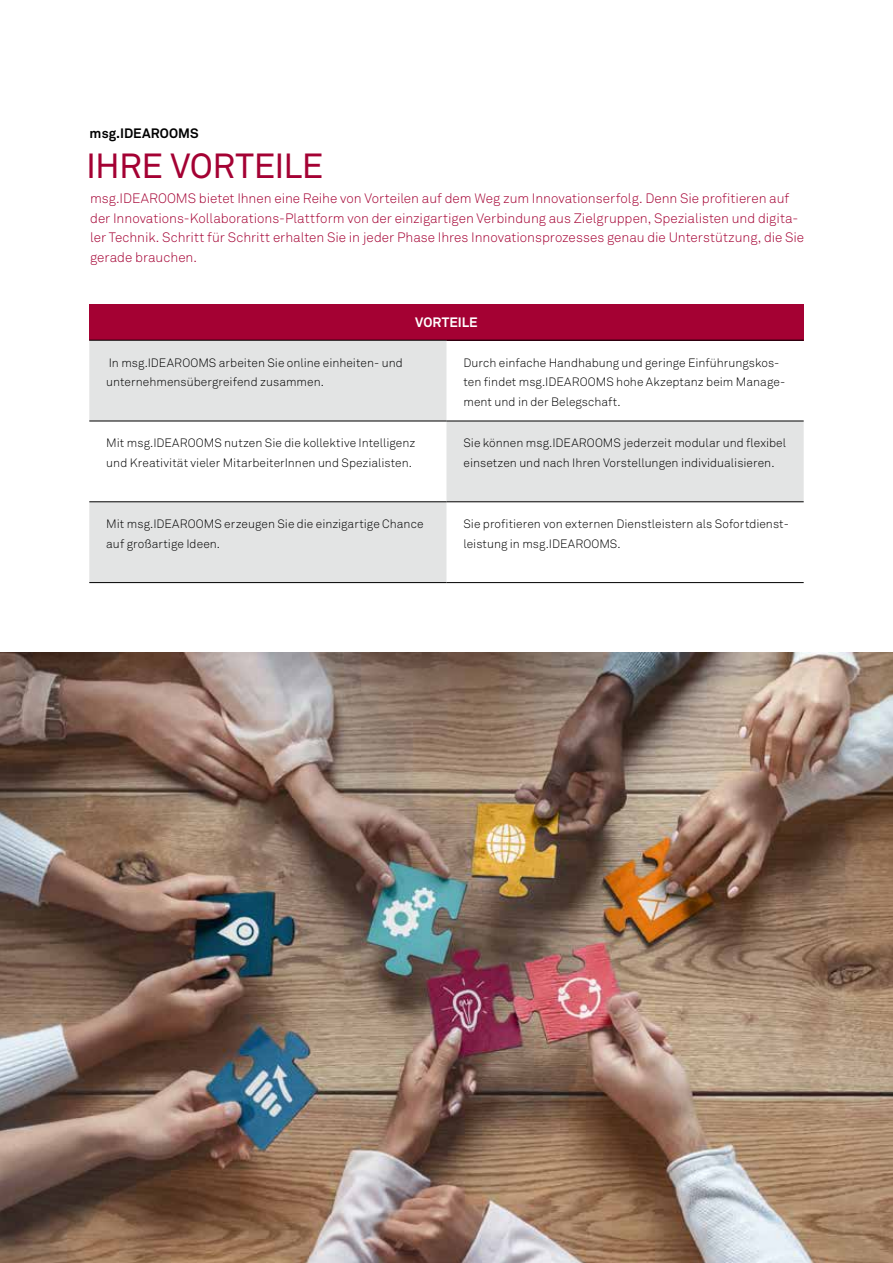
<style>
.page{position:relative;width:893px;height:1263px;background:#fff}
.page>*{position:absolute;margin:0;border:0;box-sizing:border-box;transform-origin:0 0}
.t1{font:34.5px "Akkurat Std";letter-spacing:-.015em;color:#a40133}
.t2{font:300 13.5px/19.5px "Akkurat Std";color:#a40133}
.t3{font:700 13.5px "Akkurat Std";letter-spacing:.005em;color:#000}
.t4{font:700 13.5px "Akkurat Std";color:#fff}
.t5{font:300 12px/19.5px "Akkurat Std";letter-spacing:.005em;color:#000}
</style>
<div class="page">
<img style="left:0;top:653px;width:893px;height:610px">
<div style="left:89px;top:304px;width:715px;height:36px;background:#a40133"></div>
<svg style="left:89px;top:341px;width:715px;height:241px;fill:#e3e4e4"></svg>
<hr style="left:89px;top:340px;width:357px;height:1px;background:#000">
<hr style="left:446px;top:340px;width:358px;height:1px;background:#000">
<hr style="left:89px;top:421px;width:357px;height:1px;background:#000">
<hr style="left:446px;top:421px;width:358px;height:1px;background:#000">
<hr style="left:89px;top:501px;width:357px;height:1px;background:#000">
<hr style="left:446px;top:501px;width:358px;height:1px;background:#000">
<hr style="left:89px;top:582px;width:357px;height:1px;background:#000">
<hr style="left:446px;top:582px;width:358px;height:1px;background:#000">
<p class="t3" style="left:90px;top:125px;width:110px">msg.IDEAROOMS</p>
<h1 class="t1" style="left:86px;top:146px;width:239px">IHRE VORTEILE</h1>
<p class="t2" style="left:90px;top:189px;width:716px">msg.IDEAROOMS bietet Ihnen eine Reihe von Vorteilen auf dem Weg zum Innovationserfolg. Denn Sie profitieren auf der Innovations-Kollaborations-Plattform von der einzigartigen Verbindung aus Zielgruppen, Spezialisten und digita&shy;ler Technik. Schritt für Schritt erhalten Sie in jeder Phase Ihres Innovationsprozesses genau die Unterstützung, die Sie gerade brauchen.</p>
<p class="t4" style="left:415px;top:314px;width:64px">VORTEILE</p>
<p class="t5" style="left:106px;top:353px;width:298px">In msg.IDEAROOMS arbeiten Sie online einheiten- und unternehmensübergreifend zusammen.</p>
<p class="t5" style="left:463px;top:353px;width:323px">Durch einfache Handhabung und geringe Einführungskos&shy;ten findet msg.IDEAROOMS hohe Akzeptanz beim Manage&shy;ment und in der Belegschaft.</p>
<p class="t5" style="left:106px;top:433px;width:310px">Mit msg.IDEAROOMS nutzen Sie die kollektive Intelligenz und Kreativität vieler MitarbeiterInnen und Spezialisten.</p>
<p class="t5" style="left:463px;top:433px;width:324px">Sie können msg.IDEAROOMS jederzeit modular und flexibel einsetzen und nach Ihren Vorstellungen individualisieren.</p>
<p class="t5" style="left:106px;top:514px;width:319px">Mit msg.IDEAROOMS erzeugen Sie die einzigartige Chance auf großartige Ideen.</p>
<p class="t5" style="left:463px;top:514px;width:327px">Sie profitieren von externen Dienstleistern als Sofortdienst&shy;leistung in msg.IDEAROOMS.</p>
</div>
